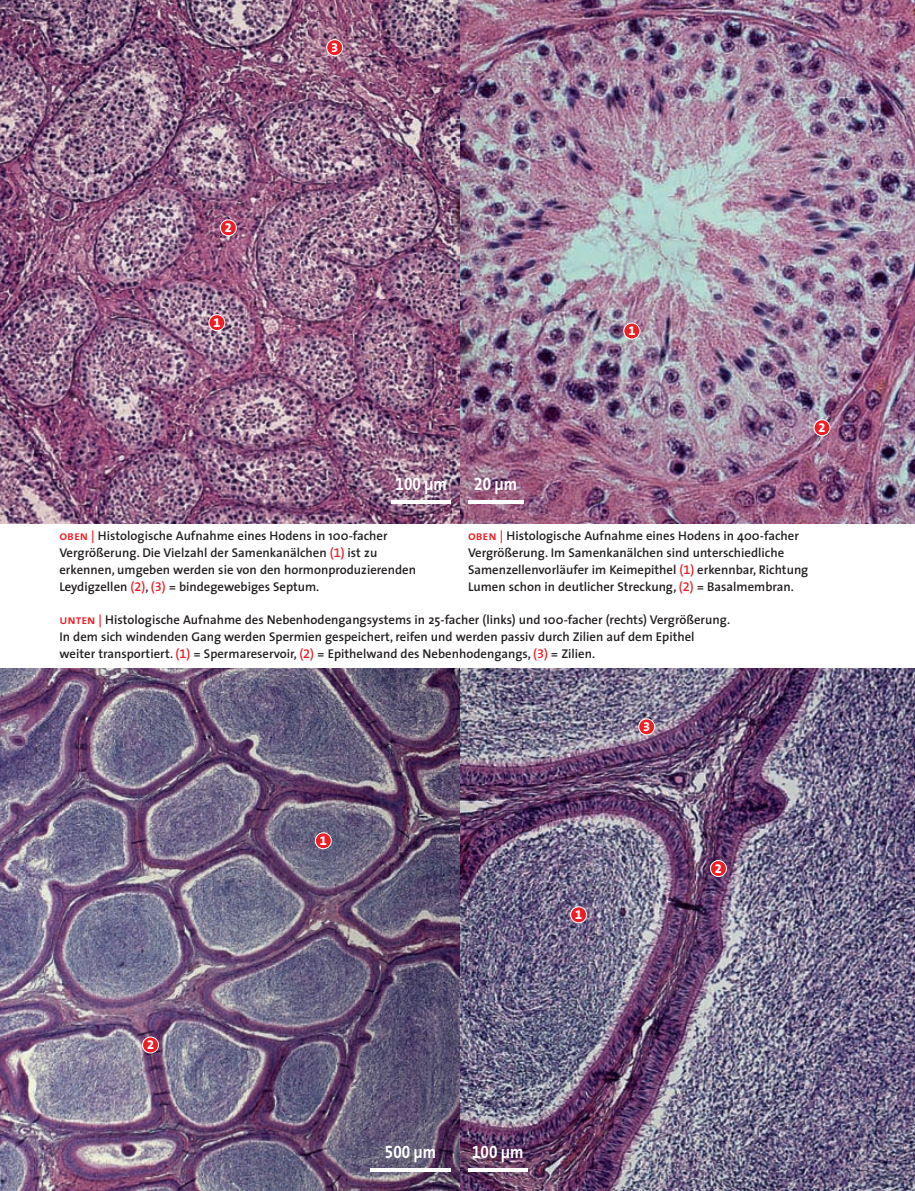
<style>
.page{position:relative;width:915px;height:1191px;background:#fff}
.page>*{position:absolute;margin:0;border:0;box-sizing:border-box;transform-origin:0 0}
.t1{font:18px "The Sans Bold Expert";color:#fff;scale:.85 1}
.t2{font:600 12.75px/17px "The Sans";color:#231f20}
.t3{font:12.75px "The Sans Extra Bold Expert";color:#fff}
.s1{font-family:"The Sans";font-weight:700}
.s2{font-family:"The Sans Semi Bold Caps";font-weight:400;color:#ee1d23}
.s3{color:#ee1d23}
.s4{font-family:"The Sans Semi Bold Expert";font-weight:400;color:#ee1d23}
</style>
<div class="page">
<img style="left:0;top:0;width:914px;height:1191px">
<p class="t3" style="left:331px;top:40px;width:9px">3</p>
<p class="t3" style="left:225px;top:220px;width:9px">2</p>
<p class="t3" style="left:213px;top:315px;width:9px">1</p>
<p class="t3" style="left:628px;top:323px;width:9px">1</p>
<p class="t3" style="left:818px;top:420px;width:9px">2</p>
<h1 class="t1" style="left:395px;top:473px;width:62px">100 <span class="s1">μm</span></h1>
<p class="t2" style="left:59px;top:528px;width:358px"><span class="s2">oben |</span> Histologische Aufnahme eines Hodens in 100-facher Vergrößerung. Die Vielzahl der Samenkanälchen <span class="s3">(</span><span class="s4">1</span><span class="s3">)</span> ist zu erkennen, umgeben werden sie von den hormonproduzierenden Leydigzellen <span class="s3">(</span><span class="s4">2</span><span class="s3">)</span>, <span class="s3">(</span><span class="s4">3</span><span class="s3">)</span> = bindegewebiges Septum.</p>
<h1 class="t1" style="left:474px;top:473px;width:52px">20 <span class="s1">μm</span></h1>
<p class="t2" style="left:468px;top:528px;width:342px"><span class="s2">oben |</span> Histologische Aufnahme eines Hodens in 400-facher Vergrößerung. Im Samenkanälchen sind unterschiedliche Samenzellenvorläufer im Keimepithel <span class="s3">(</span><span class="s4">1</span><span class="s3">)</span> erkennbar, Richtung Lumen schon in deutlicher Streckung, <span class="s3">(</span><span class="s4">2</span><span class="s3">)</span> = Basalmembran.</p>
<p class="t2" style="left:59px;top:612px;width:672px"><span class="s2">unten |</span> Histologische Aufnahme des Nebenhodengangsystems in 25-facher (links) und 100-facher (rechts) Vergrößerung.<br>In dem sich windenden Gang werden Spermien gespeichert, reifen und werden passiv durch Zilien auf dem Epithel weiter transportiert. <span class="s3">(</span><span class="s4">1</span><span class="s3">)</span> = Spermareservoir, <span class="s3">(</span><span class="s4">2</span><span class="s3">)</span> = Epithelwand des Nebenhodengangs, <span class="s3">(</span><span class="s4">3</span><span class="s3">)</span> = Zilien.</p>
<p class="t3" style="left:643px;top:719px;width:9px">3</p>
<p class="t3" style="left:320px;top:833px;width:9px">1</p>
<p class="t3" style="left:575px;top:907px;width:9px">1</p>
<p class="t3" style="left:714px;top:860px;width:9px">2</p>
<p class="t3" style="left:147px;top:1037px;width:9px">2</p>
<h1 class="t1" style="left:385px;top:1141px;width:62px">500 <span class="s1">μm</span></h1>
<h1 class="t1" style="left:472px;top:1141px;width:62px">100 <span class="s1">μm</span></h1>
</div>
